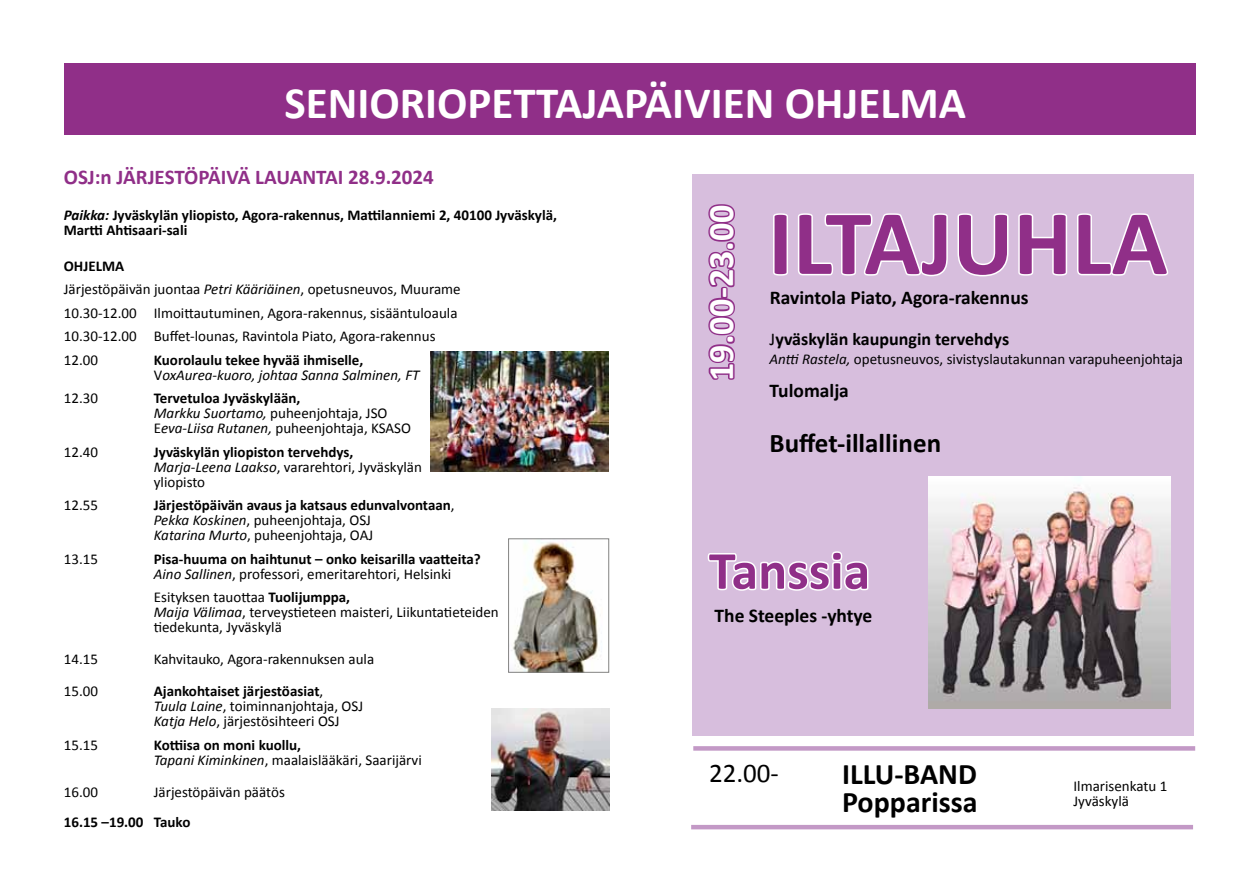
<style>
.page{position:relative;width:1259px;height:893px;background:#fff}
.page>*{position:absolute;margin:0;border:0;box-sizing:border-box;transform-origin:0 0}
.t1{font:700 93px "Calibri";color:#902f88}
.t2{font:700 54px "Calibri";color:#902f88}
.t3{font:700 45px "Calibri";color:#fff}
.t4{font:700 36px "Calibri";color:#fff}
.t5{font:700 30px/28px "Calibri";color:#000}
.t6{font:700 27px "Calibri";color:#000}
.t7{font:27px "Calibri";color:#000}
.t8{font:700 21px "Calibri";color:#902f88}
.t9{font:700 19.5px "Calibri";color:#000}
.t10{font:700 18px "Calibri";color:#000}
.t11{font:15px/15px "Calibri";color:#000}
.t12{font:700 15px/15px "Calibri";color:#000}
.t13{font:italic 15px/15px "Calibri";color:#000}
.s1{font-style:italic}
.s2{font-weight:700}
.s3{font-weight:700;font-style:normal}
.s4{font-style:normal}
.s5{font-weight:400}
.s6{font-weight:400;font-style:italic}
</style>
<div class="page">
<div style="left:692px;top:174px;width:502px;height:562px;background:#d7bedd"></div>
<img style="left:430px;top:352px;width:179px;height:119px">
<img style="left:928px;top:476px;width:242px;height:232px">
<div style="left:64px;top:64px;width:1131px;height:71px;background:#902f88"></div>
<img style="left:491px;top:708px;width:118px;height:102px">
<div style="left:693px;top:746px;width:502px;height:5px;background:#c399c6"></div>
<hr style="left:691px;top:825px;width:502px;height:4px;background:#c399c6">
<img style="left:511px;top:542px;width:87px;height:128px">
<div style="left:508px;top:539px;width:101px;height:133px;border:1px solid #838382"></div>
<svg style="left:773px;top:213px;width:175px;height:64px"></svg>
<svg style="left:957px;top:213px;width:212px;height:64px"></svg>
<svg style="left:708px;top:204px;width:27px;height:176px"></svg>
<svg style="left:707px;top:551px;width:162px;height:40px"></svg>
<h3 class="t3" style="left:284px;top:74px;width:683px">SENIORIOPETTAJAPÄIVIEN OHJELMA</h3>
<h3 class="t8" style="left:64px;top:163px;width:371px">OSJ:n JÄRJESTÖPÄIVÄ LAUANTAI 28.9.2024</h3>
<p class="t12" style="left:64px;top:207px;width:495px"><span class="s1">Paikka:</span> Jyväskylän yliopisto, Agora-rakennus, Mattilanniemi 2, 40100 Jyväskylä,<br>Martti Ahtisaari-sali</p>
<p class="t11" style="left:64px;top:254px;width:398px;line-height:23.5px"><span class="s2">OHJELMA<br></span>Järjestöpäivän juontaa <span class="s1">Petri Kääriäinen</span>, opetusneuvos, Muurame 10.30-12.00 Ilmoittautuminen, Agora-rakennus, sisääntuloaula 10.30-12.00 Buffet-lounas, Ravintola Piato, Agora-rakennus 12.00</p>
<p class="t13" style="left:154px;top:352px;width:267px"><span class="s3">Kuorolaulu tekee hyvää ihmiselle,<br></span><span class="s4">V</span>oxAurea-kuoro, johtaa Sanna Salminen, FT</p>
<p class="t11" style="left:64px;top:391px;width:36px">12.30</p>
<p class="t11" style="left:154px;top:391px;width:259px"><span class="s2">Tervetuloa Jyväskylään,<br></span><span class="s1">Markku Suortamo,</span> puheenjohtaja, JSO<br>E<span class="s1">eva-Liisa Rutanen,</span> puheenjohtaja, KSASO</p>
<p class="t11" style="left:64px;top:444px;width:36px">12.40</p>
<p class="t11" style="left:154px;top:444px;width:270px"><span class="s2">Jyväskylän yliopiston tervehdys,<br></span><span class="s1">Marja-Leena Laakso</span>, vararehtori, Jyväskylän yliopisto</p>
<p class="t11" style="left:64px;top:498px;width:36px">12.55</p>
<p class="t12" style="left:154px;top:498px;width:302px">Järjestöpäivän avaus ja katsaus edunvalvontaan<span class="s5">,<br></span><span class="s6">Pekka Koskinen</span><span class="s5">, puheenjohtaja, OSJ<br></span><span class="s6">Katarina Murto</span><span class="s5">, puheenjohtaja, OAJ</span></p>
<p class="t11" style="left:64px;top:551px;width:36px">13.15</p>
<p class="t12" style="left:154px;top:551px;width:328px">Pisa-huuma on haihtunut – onko keisarilla vaatteita?<br><span class="s6">Aino Sallinen</span><span class="s5">, professori, emeritarehtori, Helsinki</span></p>
<p class="t11" style="left:154px;top:590px;width:346px">Esityksen tauottaa <span class="s2">Tuolijumppa,<br></span><span class="s1">Maija Välimaa</span>, terveystieteen maisteri, Liikuntatieteiden tiedekunta, Jyväskylä</p>
<p class="t11" style="left:64px;top:652px;width:36px">14.15</p>
<p class="t11" style="left:154px;top:652px;width:222px">Kahvitauko, Agora-rakennuksen aula</p>
<p class="t11" style="left:64px;top:684px;width:36px">15.00</p>
<p class="t11" style="left:154px;top:684px;width:211px"><span class="s2">Ajankohtaiset järjestöasiat</span>,<br><span class="s1">Tuula Laine</span>, toiminnanjohtaja, OSJ<br><span class="s1">Katja Helo</span>, järjestösihteeri OSJ</p>
<p class="t11" style="left:64px;top:737px;width:36px">15.15</p>
<p class="t11" style="left:154px;top:737px;width:269px"><span class="s2">Kottiisa on moni kuollu,<br></span><span class="s1">Tapani Kiminkinen</span>, maalaislääkäri, Saarijärvi</p>
<p class="t11" style="left:64px;top:785px;width:36px">16.00</p>
<p class="t11" style="left:154px;top:785px;width:133px">Järjestöpäivän päätös</p>
<p class="t12" style="left:64px;top:814px;width:128px">16.15 –19.00 Tauko</p>
<h3 class="t4" style="left:698px;top:381px;width:178px;rotate:-90deg">19.00-23.00</h3>
<h1 class="t1" style="left:768px;top:184px;width:401px">ILTAJUHLA</h1>
<h3 class="t9" style="left:770px;top:285px;width:260px">Ravintola Piato, Agora-rakennus</h3>
<p class="t10" style="left:769px;top:328px;width:241px"><span class="s5">J</span>yväskylän kaupungin tervehdys</p>
<p class="t11" style="left:769px;top:352px;width:415px"><span class="s1">Antti Rastela,</span> opetusneuvos, sivistyslautakunnan varapuheenjohtaja</p>
<h3 class="t9" style="left:769px;top:378px;width:81px">Tulomalja</h3>
<h3 class="t6" style="left:769px;top:426px;width:173px">Buffet-illallinen</h3>
<h2 class="t2" style="left:709px;top:536px;width:163px">Tanssia</h2>
<h3 class="t9" style="left:714px;top:603px;width:159px">The Steeples -yhtye</h3>
<h3 class="t7" style="left:709px;top:756px;width:71px">22.00-</h3>
<h3 class="t5" style="left:842px;top:760px;width:137px">ILLU-BAND<br>Popparissa</h3>
<p class="t11" style="left:1073px;top:778px;width:95px">Ilmarisenkatu 1<br>Jyväskylä</p>
</div>
